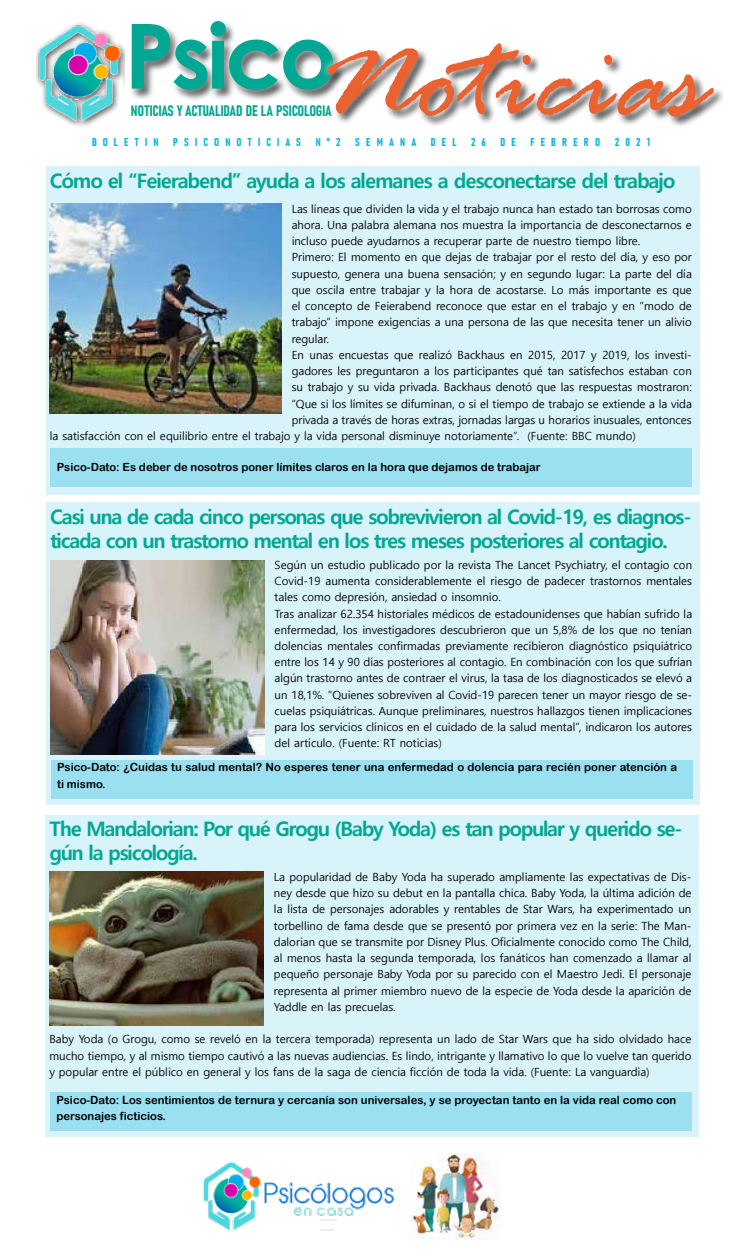
<style>
.page{position:relative;width:745px;height:1258px;background:#fff}
.page>*{position:absolute;margin:0;border:0;box-sizing:border-box;transform-origin:0 0}
.t1{font:italic 127.62px "Rage";color:#ea622f}
.t2{font:700 20px/24px "Malgun Gothic";letter-spacing:-.06em;color:#01a893}
.t3{font:15px "Bahnschrift";letter-spacing:-.01em;color:#00a793}
.t4{font:11.25px/16.2px "Malgun Gothic";color:#000;text-align:justify}
.t5{font:11.25px/16.2px "Arial Rounded MT Bold";color:#000}
.t6{font:11.25px "Bahnschrift";letter-spacing:.55em;color:#04b3de}
</style>
<div class="page">
<div style="left:46px;top:166px;width:653px;height:328px;background:#d9f3fa"></div>
<div style="left:51px;top:449px;width:640px;height:38px;background:#9ae0f1"></div>
<div style="left:130px;top:20px;width:215px;height:81px;background:#000;opacity:.75"></div>
<div style="left:123px;top:14px;width:218px;height:84px;background:#fff;opacity:.75"></div>
<div style="left:319px;top:35px;width:402px;height:89px;background:#fff;opacity:.75"></div>
<img style="left:36px;top:21px;width:88px;height:105px">
<img style="left:50px;top:203px;width:231px;height:211px">
<div style="left:46px;top:503px;width:653px;height:302px;background:#d9f3fa"></div>
<div style="left:51px;top:761px;width:640px;height:38px;background:#9ae0f1"></div>
<img style="left:50px;top:560px;width:214px;height:194px">
<img style="left:203px;top:1161px;width:192px;height:70px">
<img style="left:410px;top:1153px;width:90px;height:86px">
<div style="left:45px;top:815px;width:653px;height:321px;background:#d9f3fa"></div>
<div style="left:50px;top:1093px;width:641px;height:38px;background:#9ae0f1"></div>
<img style="left:49px;top:871px;width:214px;height:154px">
<h1 class="t1" style="left:124px;top:11px;width:582px"><sup>Psico</sup>Noticias</h1>
<p class="t6" style="left:92px;top:135px;width:68px">BOLETIN</p>
<p class="t6" style="left:173px;top:135px;width:129px">PSICONOTICIAS</p>
<p class="t6" style="left:315px;top:135px;width:26px">N°2</p>
<p class="t6" style="left:355px;top:135px;width:62px">SEMANA</p>
<p class="t6" style="left:430px;top:135px;width:27px">DEL</p>
<p class="t6" style="left:471px;top:135px;width:16px">2 6</p>
<p class="t6" style="left:500px;top:135px;width:17px">D E</p>
<p class="t6" style="left:530px;top:135px;width:71px">FEBRERO</p>
<p class="t6" style="left:614px;top:135px;width:37px">2021</p>
<h2 class="t2" style="left:50px;top:169px;width:626px">Cómo el “Feierabend” ayuda a los alemanes a desconectarse del trabajo</h2>
<p class="t4" style="left:291px;top:201px;width:401px">Las líneas que dividen la vida y el trabajo nunca han estado tan borrosas como</p>
<p class="t4" style="left:291px;top:217px;width:401px">ahora. Una palabra alemana nos muestra la importancia de desconectarnos e</p>
<p class="t4" style="left:291px;top:233px;width:350px">incluso puede ayudarnos a recuperar parte de nuestro tiempo libre.</p>
<p class="t4" style="left:291px;top:249px;width:401px">Primero: El momento en que dejas de trabajar por el resto del día, y eso por</p>
<p class="t4" style="left:291px;top:266px;width:401px">supuesto, genera una buena sensación; y en segundo lugar: La parte del día</p>
<p class="t4" style="left:291px;top:282px;width:401px">que oscila entre trabajar y la hora de acostarse. Lo más importante es que</p>
<p class="t4" style="left:291px;top:298px;width:401px">el concepto de Feierabend reconoce que estar en el trabajo y en “modo de</p>
<p class="t4" style="left:291px;top:314px;width:401px">trabajo” impone exigencias a una persona de las que necesita tener un alivio</p>
<p class="t4" style="left:291px;top:331px;width:39px">regular.</p>
<p class="t4" style="left:291px;top:347px;width:401px">En unas encuestas que realizó Backhaus en 2015, 2017 y 2019, los investi-</p>
<p class="t4" style="left:291px;top:363px;width:401px">gadores les preguntaron a los participantes qué tan satisfechos estaban con</p>
<p class="t4" style="left:291px;top:379px;width:401px">su trabajo y su vida privada. Backhaus denotó que las respuestas mostraron:</p>
<p class="t4" style="left:291px;top:396px;width:401px">“Que si los límites se difuminan, o si el tiempo de trabajo se extiende a la vida</p>
<p class="t4" style="left:291px;top:412px;width:401px">privada a través de horas extras, jornadas largas u horarios inusuales, entonces</p>
<p class="t4" style="left:50px;top:428px;width:587px">la satisfacción con el equilibrio entre el trabajo y la vida personal disminuye notoriamente”. (Fuente: BBC mundo)</p>
<p class="t5" style="left:57px;top:459px;width:485px">Psico-Dato: Es deber de nosotros poner límites claros en la hora que dejamos de trabajar</p>
<h2 class="t2" style="left:50px;top:505px;width:642px">Casi una de cada cinco personas que sobrevivieron al Covid-19, es diagnos&shy;ticada con un trastorno mental en los tres meses posteriores al contagio.</h2>
<p class="t4" style="left:274px;top:557px;width:419px;text-align:left">Según un estudio publicado por la revista The Lancet Psychiatry, el contagio con Covid-19 aumenta considerablemente el riesgo de padecer trastornos mentales tales como depresión, ansiedad o insomnio.<br>Tras analizar 62.354 historiales médicos de estadounidenses que habían sufrido la enfermedad, los investigadores descubrieron que un 5,8% de los que no tenían dolencias mentales confirmadas previamente recibieron diagnóstico psiquiátrico entre los 14 y 90 días posteriores al contagio. En combinación con los que sufrían algún trastorno antes de contraer el virus, la tasa de los diagnosticados se elevó a un 18,1%. “Quienes sobreviven al Covid-19 parecen tener un mayor riesgo de se&shy;cuelas psiquiátricas. Aunque preliminares, nuestros hallazgos tienen implicaciones para los servicios clínicos en el cuidado de la salud mental”, indicaron los autores del artículo. (Fuente: RT noticias)</p>
<p class="t5" style="left:57px;top:759px;width:621px">Psico-Dato: ¿Cuidas tu salud mental? No esperes tener una enfermedad o dolencia para recién poner atención a ti mismo.</p>
<h2 class="t2" style="left:49px;top:817px;width:634px">The Mandalorian: Por qué Grogu (Baby Yoda) es tan popular y querido se&shy;gún la psicología.</h2>
<p class="t4" style="left:274px;top:869px;width:419px">La popularidad de Baby Yoda ha superado ampliamente las expectativas de Dis&shy;ney desde que hizo su debut en la pantalla chica. Baby Yoda, la última adición de la lista de personajes adorables y rentables de Star Wars, ha experimentado un torbellino de fama desde que se presentó por primera vez en la serie: The Man&shy;dalorian que se transmite por Disney Plus. Oficialmente conocido como The Child, al menos hasta la segunda temporada, los fanáticos han comenzado a llamar al pequeño personaje Baby Yoda por su parecido con el Maestro Jedi. El personaje representa al primer miembro nuevo de la especie de Yoda desde la aparición de Yaddle en las precuelas.</p>
<p class="t4" style="left:49px;top:1031px;width:643px">Baby Yoda (o Grogu, como se reveló en la tercera temporada) representa un lado de Star Wars que ha sido olvidado hace mucho tiempo, y al mismo tiempo cautivó a las nuevas audiencias. Es lindo, intrigante y llamativo lo que lo vuelve tan querido y popular entre el público en general y los fans de la saga de ciencia ficción de toda la vida. (Fuente: La vanguardia)</p>
<p class="t5" style="left:56px;top:1091px;width:621px">Psico-Dato: Los sentimientos de ternura y cercanía son universales, y se proyectan tanto en la vida real como con personajes ficticios.</p>
<h3 class="t3" style="left:131px;top:102px;width:202px">NOTICIAS Y ACTUALIDAD DE LA PSICOLOGIA</h3>
</div>
